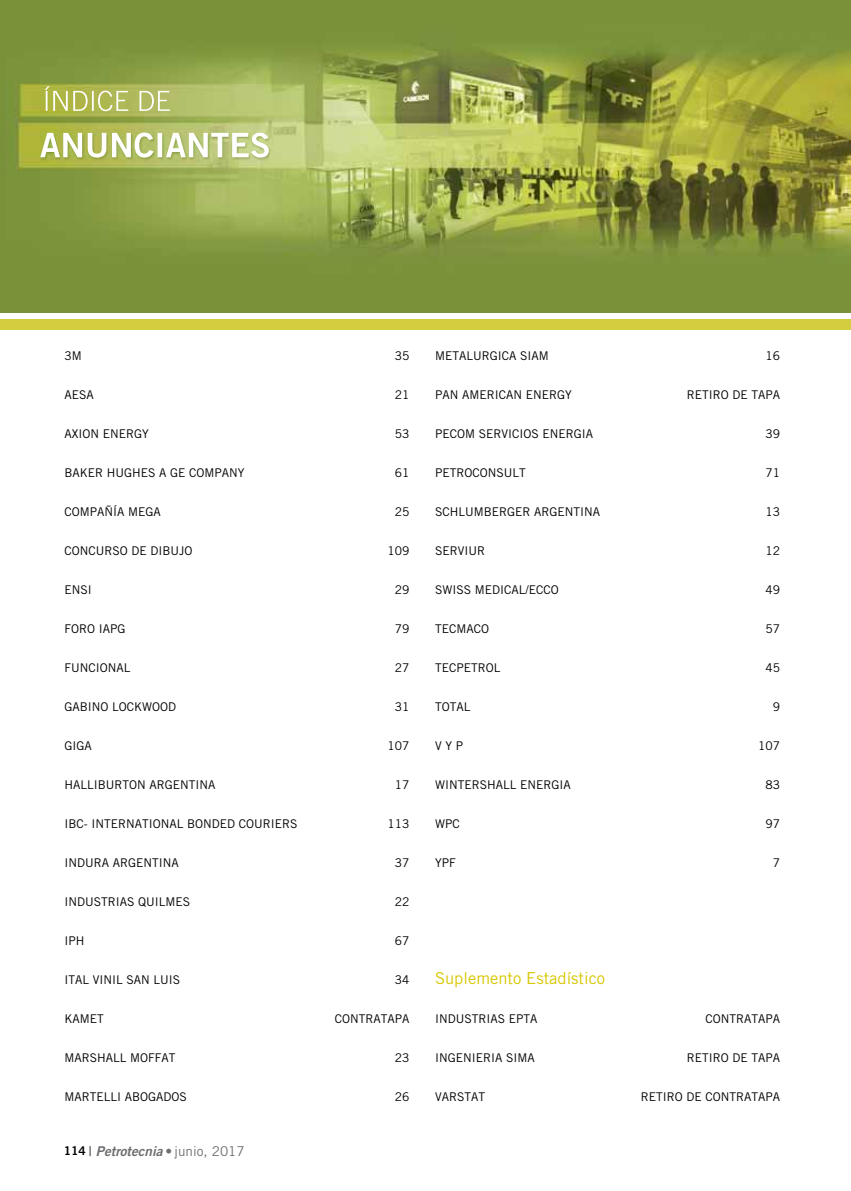
<style>
.page{position:relative;width:851px;height:1191px;background:#fff}
.page>*{position:absolute;margin:0;border:0;box-sizing:border-box;transform-origin:0 0}
.t1{font:16.5px "Trade Gothic";color:#d7c800}
.t2{font:italic 13.5px "Trade Gothic Bold Two";color:#6d6e71}
.t3{font:12px "Trade Gothic";color:#000}
.s1{font-style:normal;font-size:12px;color:#000}
.s2{font-style:normal}
.s3{font-family:"Trade Gothic";font-style:normal}
</style>
<div class="page">
<img style="left:0;top:0;width:850px;height:313px">
<img style="left:40px;top:133px;width:229px;height:25px">
<img style="left:45px;top:86px;width:125px;height:25px">
<div style="left:0;top:319px;width:850px;height:11px;background:#d4cd40"></div>
<p class="t3" style="left:64px;top:348px;width:19px">3M</p>
<p class="t3" style="left:395px;top:348px;width:16px">35</p>
<p class="t3" style="left:64px;top:387px;width:31px">AESA</p>
<p class="t3" style="left:395px;top:387px;width:16px">21</p>
<p class="t3" style="left:64px;top:426px;width:86px">AXION ENERGY</p>
<p class="t3" style="left:395px;top:426px;width:16px">53</p>
<p class="t3" style="left:64px;top:465px;width:181px">BAKER HUGHES A GE COMPANY</p>
<p class="t3" style="left:395px;top:465px;width:16px">61</p>
<p class="t3" style="left:64px;top:504px;width:98px">COMPAÑÍA MEGA</p>
<p class="t3" style="left:395px;top:504px;width:16px">25</p>
<p class="t3" style="left:64px;top:543px;width:129px">CONCURSO DE DIBUJO</p>
<p class="t3" style="left:387px;top:543px;width:23px">109</p>
<p class="t3" style="left:64px;top:582px;width:29px">ENSI</p>
<p class="t3" style="left:395px;top:582px;width:16px">29</p>
<p class="t3" style="left:64px;top:621px;width:63px">FORO IAPG</p>
<p class="t3" style="left:395px;top:621px;width:16px">79</p>
<p class="t3" style="left:64px;top:660px;width:68px">FUNCIONAL</p>
<p class="t3" style="left:395px;top:660px;width:16px">27</p>
<p class="t3" style="left:64px;top:699px;width:113px">GABINO LOCKWOOD</p>
<p class="t3" style="left:395px;top:699px;width:16px">31</p>
<p class="t3" style="left:64px;top:738px;width:29px">GIGA</p>
<p class="t3" style="left:387px;top:738px;width:23px">107</p>
<p class="t3" style="left:64px;top:777px;width:153px">HALLIBURTON ARGENTINA</p>
<p class="t3" style="left:395px;top:777px;width:16px">17</p>
<p class="t3" style="left:64px;top:816px;width:234px">IBC- INTERNATIONAL BONDED COURIERS</p>
<p class="t3" style="left:387px;top:816px;width:23px">113</p>
<p class="t3" style="left:64px;top:855px;width:116px">INDURA ARGENTINA</p>
<p class="t3" style="left:395px;top:855px;width:16px">37</p>
<p class="t3" style="left:64px;top:894px;width:127px">INDUSTRIAS QUILMES</p>
<p class="t3" style="left:395px;top:894px;width:16px">22</p>
<p class="t3" style="left:64px;top:933px;width:21px">IPH</p>
<p class="t3" style="left:395px;top:933px;width:16px">67</p>
<p class="t3" style="left:64px;top:972px;width:117px">ITAL VINIL SAN LUIS</p>
<p class="t3" style="left:395px;top:972px;width:16px">34</p>
<p class="t3" style="left:64px;top:1011px;width:41px">KAMET</p>
<p class="t3" style="left:335px;top:1011px;width:16px">Contratapa</p>
<p class="t3" style="left:64px;top:1050px;width:113px">MARSHALL MOFFAT</p>
<p class="t3" style="left:395px;top:1050px;width:16px">23</p>
<p class="t3" style="left:64px;top:1089px;width:124px">MARTELLI ABOGADOS</p>
<p class="t3" style="left:395px;top:1089px;width:16px">26</p>
<p class="t2" style="left:64px;top:1142px;width:182px"><span class="s1">114</span> <span class="s2">|</span> Petrotecnia <span class="s2">•</span> <span class="s3">junio, 2017</span></p>
<p class="t3" style="left:435px;top:348px;width:115px">METALURGICA SIAM</p>
<p class="t3" style="left:765px;top:348px;width:16px">16</p>
<p class="t3" style="left:435px;top:387px;width:138px">PAN AMERICAN ENERGY</p>
<p class="t3" style="left:686px;top:387px;width:95px">RETIRO DE TAPA</p>
<p class="t3" style="left:435px;top:426px;width:159px">PECOM SERVICIOS ENERGIA</p>
<p class="t3" style="left:765px;top:426px;width:16px">39</p>
<p class="t3" style="left:435px;top:465px;width:92px">PETROCONSULT</p>
<p class="t3" style="left:765px;top:465px;width:16px">71</p>
<p class="t3" style="left:435px;top:504px;width:166px">SCHLUMBERGER ARGENTINA</p>
<p class="t3" style="left:765px;top:504px;width:16px">13</p>
<p class="t3" style="left:435px;top:543px;width:52px">SERVIUR</p>
<p class="t3" style="left:765px;top:543px;width:16px">12</p>
<p class="t3" style="left:435px;top:582px;width:125px">SWISS MEDICAL/ECCO</p>
<p class="t3" style="left:765px;top:582px;width:16px">49</p>
<p class="t3" style="left:435px;top:621px;width:55px">TECMACO</p>
<p class="t3" style="left:765px;top:621px;width:16px">57</p>
<p class="t3" style="left:435px;top:660px;width:67px">TECPETROL</p>
<p class="t3" style="left:765px;top:660px;width:16px">45</p>
<p class="t3" style="left:435px;top:699px;width:37px">TOTAL</p>
<p class="t3" style="left:772px;top:699px;width:9px">9</p>
<p class="t3" style="left:435px;top:738px;width:29px">V Y P</p>
<p class="t3" style="left:758px;top:738px;width:23px">107</p>
<p class="t3" style="left:435px;top:777px;width:137px">WINTERSHALL ENERGIA</p>
<p class="t3" style="left:765px;top:777px;width:16px">83</p>
<p class="t3" style="left:435px;top:816px;width:26px">WPC</p>
<p class="t3" style="left:765px;top:816px;width:16px">97</p>
<p class="t3" style="left:435px;top:855px;width:22px">YPF</p>
<p class="t3" style="left:772px;top:855px;width:9px">7</p>
<h1 class="t1" style="left:435px;top:968px;width:172px">Suplemento Estadístico</h1>
<p class="t3" style="left:435px;top:1011px;width:104px">INDUSTRIAS EPTA</p>
<p class="t3" style="left:705px;top:1011px;width:16px">Contratapa</p>
<p class="t3" style="left:435px;top:1050px;width:101px">INGENIERIA SIMA</p>
<p class="t3" style="left:686px;top:1050px;width:95px">RETIRO DE TAPA</p>
<p class="t3" style="left:435px;top:1089px;width:52px">VARSTAT</p>
<p class="t3" style="left:640px;top:1089px;width:141px">RETIRO DE CONTRATAPA</p>
</div>
